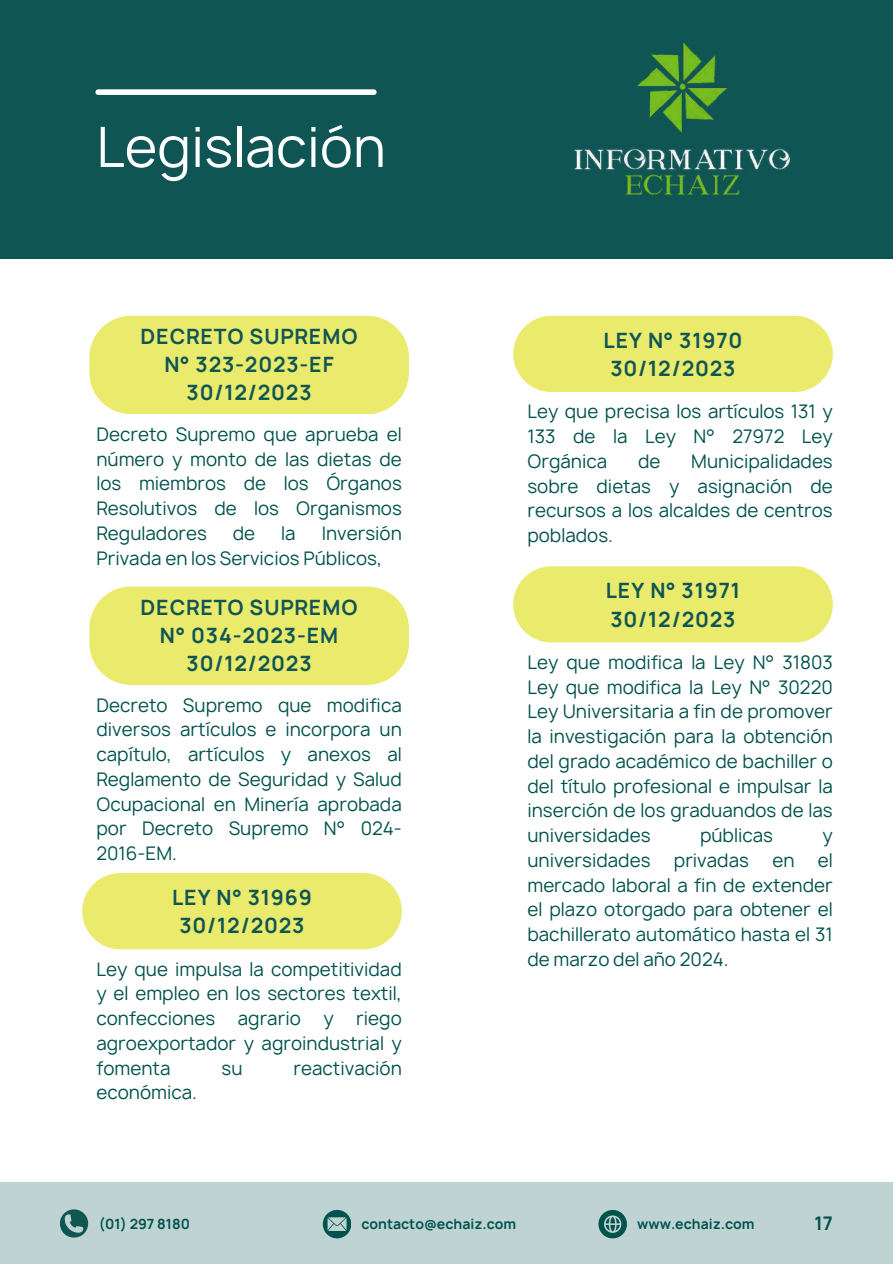
<style>
.page{position:relative;width:893px;height:1264px;background:#fff}
.page>*{position:absolute;margin:0;border:0;box-sizing:border-box;transform-origin:0 0}
.t1{font:53.4px "Manrope";color:#fff}
.t2{font:700 20.25px/28.2px "Manrope";letter-spacing:.04em;color:#0f5554;text-align:center}
.t3{font:18px/24.8px "Manrope";color:#00524c;text-align:justify}
.t4{font:700 18px "Manrope";color:#00524c}
.t5{font:700 13.5px "Manrope";color:#00524c}
</style>
<div class="page">
<div style="left:0;top:0;width:892px;height:259px;background:#0f5554"></div>
<div style="left:98px;top:89px;width:276px;height:6px;background:#fff"></div>
<div style="left:0;top:1182px;width:892px;height:81px;background:#bfd4d2"></div>
<img style="left:574px;top:42px;width:217px;height:153px">
<svg style="left:60px;top:1209px;width:28px;height:29px"></svg>
<svg style="left:323px;top:1209px;width:28px;height:28px"></svg>
<svg style="left:598px;top:1210px;width:28px;height:27px"></svg>
<div style="left:89px;top:316px;width:320px;height:98px;background:#eaea6c"></div>
<div style="left:89px;top:586px;width:320px;height:99px;background:#eaea6c"></div>
<div style="left:82px;top:873px;width:320px;height:76px;background:#eaea6c;border-radius:38px"></div>
<div style="left:513px;top:316px;width:319px;height:76px;background:#eaea6c;border-radius:38px"></div>
<div style="left:513px;top:566px;width:319px;height:76px;background:#eaea6c;border-radius:38px"></div>
<h1 class="t1" style="left:96px;top:110px;width:291px">Legislación</h1>
<p class="t2" style="left:141px;top:322px;width:218px">DECRETO SUPREMO<br>N° 323-2023-EF<br>30/12/2023</p>
<p class="t3" style="left:96px;top:422px;width:307px">Decreto Supremo que aprueba el número y monto de las dietas de los miembros de los Órganos Resolutivos de los Organismos Reguladores</p>
<p class="t3" style="left:96px;top:521px;width:307px;text-indent:225px">Inversión<br>Privada en los Servicios Públicos,</p>
<p class="t2" style="left:141px;top:593px;width:218px">DECRETO SUPREMO<br>N° 034-2023-EM<br>30/12/2023</p>
<p class="t3" style="left:96px;top:692px;width:307px">Decreto Supremo que modifica diversos artículos e incorpora un capítulo, artículos y anexos al Reglamento de Seguridad y Salud Ocupacional en Minería aprobada por Decreto Supremo N° 024- 2016-EM.</p>
<p class="t2" style="left:172px;top:883px;width:141px">LEY N° 31969<br>30/12/2023</p>
<p class="t3" style="left:96px;top:956px;width:307px">Ley que impulsa la competitividad y el empleo en los sectores textil, confecciones</p>
<p class="t3" style="left:233px;top:521px;width:24px">de</p>
<p class="t3" style="left:281px;top:521px;width:16px">la</p>
<p class="t3" style="left:96px;top:1006px;width:307px;text-indent:260px">riego agroexportador y agroindustrial y fomenta</p>
<p class="t3" style="left:238px;top:1006px;width:64px">agrario</p>
<p class="t3" style="left:323px;top:1006px;width:12px">y</p>
<p class="t3" style="left:221px;top:1055px;width:22px">su</p>
<p class="t3" style="left:293px;top:1055px;width:110px">reactivación</p>
<p class="t3" style="left:96px;top:1080px;width:102px">económica.</p>
<p class="t2" style="left:603px;top:326px;width:140px">LEY N° 31970<br>30/12/2023</p>
<p class="t3" style="left:527px;top:399px;width:307px">Ley que precisa los artículos 131 y 133 de la Ley N° 27972 Ley Orgánica</p>
<p class="t3" style="left:527px;top:449px;width:307px;text-indent:164px">Municipalidades sobre dietas y asignación de recursos a los alcaldes de centros poblados.</p>
<p class="t2" style="left:606px;top:577px;width:136px;text-align:left">LEY N° 31971<br>30/12/2023</p>
<p class="t3" style="left:527px;top:649px;width:307px">Ley que modifica la Ley N° 31803<br>Ley que modifica la Ley N° 30220<br>Ley Universitaria a fin de promover la investigación para la obtención del grado académico de bachiller o del título profesional e impulsar la inserción de los graduandos de las universidades</p>
<p class="t3" style="left:638px;top:449px;width:24px">de</p>
<p class="t3" style="left:700px;top:823px;width:74px">públicas</p>
<p class="t3" style="left:822px;top:823px;width:12px">y</p>
<p class="t3" style="left:527px;top:847px;width:307px;text-indent:290px">el mercado laboral a fin de extender el plazo otorgado para obtener el bachillerato automático hasta el 31 de marzo del año 2024.</p>
<p class="t3" style="left:527px;top:847px;width:124px">universidades</p>
<p class="t3" style="left:673px;top:847px;width:77px">privadas</p>
<p class="t3" style="left:772px;top:847px;width:24px">en</p>
<p class="t5" style="left:99px;top:1214px;width:93px">(01) 297 8180</p>
<p class="t5" style="left:361px;top:1214px;width:156px">contacto@echaiz.com</p>
<p class="t5" style="left:637px;top:1214px;width:119px">www.echaiz.com</p>
<p class="t4" style="left:814px;top:1211px;width:20px">17</p>
</div>
